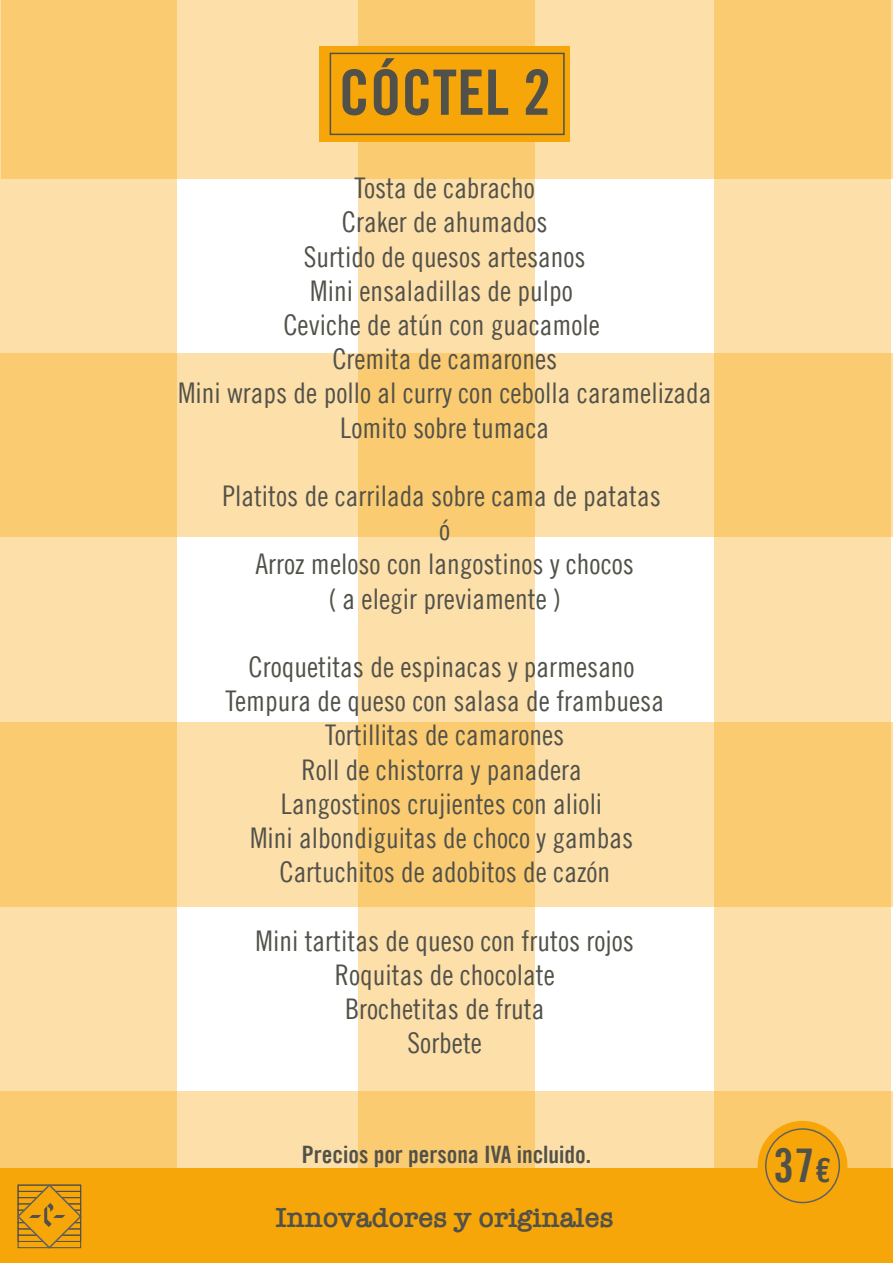
<style>
.page{position:relative;width:893px;height:1263px;background:#fff}
.page>*{position:absolute;margin:0;border:0;box-sizing:border-box;transform-origin:0 0}
.t1{font:62.55px "Trade Gothic LT Bold Cond Twenty";color:#525149}
.t2{font:46.5px "Trade Gothic LT Bold Cond Twenty";color:#525149}
.t3{font:28.5px/34.2px "Trade Gothic LT Cond Eighteen";color:#525149;text-align:center}
.t4{font:600 28.5px "American Typewriter";color:#525149}
.t5{font:24px "Trade Gothic LT Bold Cond Twenty";color:#525149}
.s1{font-size:33px}
</style>
<div class="page">
<div style="left:714px;top:0;width:177px;height:1261px;background:#fcdfa9"></div>
<div style="left:358px;top:0;width:176px;height:1259px;background:#fcdfa9"></div>
<div style="left:0;top:0;width:177px;height:1261px;background:#fcdfa9"></div>
<svg style="left:1px;top:0;width:892px;height:179px;fill:#facb71"></svg>
<svg style="left:0;top:353px;width:892px;height:184px;fill:#facb71"></svg>
<svg style="left:0;top:722px;width:892px;height:184px;fill:#facb71"></svg>
<svg style="left:0;top:1091px;width:892px;height:77px;fill:#facb71"></svg>
<div style="left:0;top:1168px;width:893px;height:95px;background:#f7a609"></div>
<svg style="left:17px;top:1184px;width:65px;height:65px"></svg>
<div style="left:758px;top:1121px;width:89px;height:89px;background:#f7a609;border-radius:50%"></div>
<div style="left:765px;top:1128px;width:75px;height:75px;border:2px solid #616160;border-radius:50%"></div>
<div style="left:320px;top:46px;width:250px;height:96px;background:#f7a609"></div>
<div style="left:330px;top:53px;width:235px;height:82px;border:2px solid #525149"></div>
<h1 class="t1" style="left:339px;top:55px;width:214px">CÓCTEL 2</h1>
<p class="t3" style="left:178px;top:171px;width:535px">Tosta de cabracho<br>Craker de ahumados<br>Surtido de quesos artesanos<br>Mini ensaladillas de pulpo<br>Ceviche de atún con guacamole<br>Cremita de camarones<br>Mini wraps de pollo al curry con cebolla caramelizada<br>Lomito sobre tumaca</p>
<p class="t3" style="left:222px;top:478px;width:440px">Platitos de carrilada sobre cama de patatas ó<br>Arroz meloso con langostinos y chocos<br>( a elegir previamente )</p>
<p class="t3" style="left:226px;top:649px;width:440px">Croquetitas de espinacas y parmesano Tempura de queso con salasa de frambuesa Tortillitas de camarones<br>Roll de chistorra y panadera<br>Langostinos crujientes con alioli<br>Mini albondiguitas de choco y gambas Cartuchitos de adobitos de cazón</p>
<p class="t3" style="left:256px;top:923px;width:380px">Mini tartitas de queso con frutos rojos<br>Roquitas de chocolate<br>Brochetitas de fruta<br>Sorbete</p>
<p class="t5" style="left:302px;top:1139px;width:291px">Precios por persona IVA incluido.</p>
<p class="t4" style="left:276px;top:1196px;width:339px">Innovadores y originales</p>
<h2 class="t2" style="left:773px;top:1137px;width:59px">37<span class="s1">€</span></h2>
</div>
